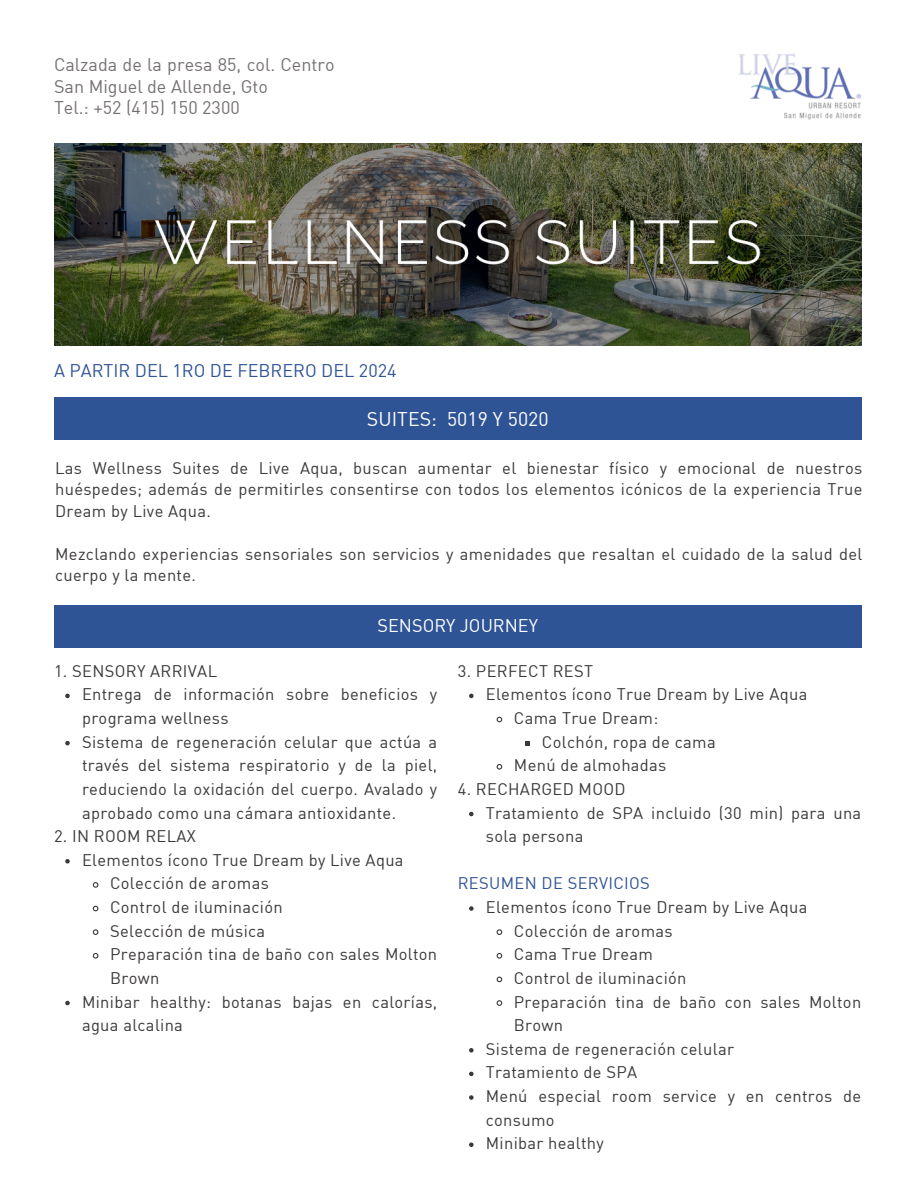
<style>
.page{position:relative;width:918px;height:1188px;background:#fff}
.page>*{position:absolute;margin:0;border:0;box-sizing:border-box;transform-origin:0 0}
.t1{font:19.5px "DIN";letter-spacing:.005em;color:#fff}
.t2{font:18px/21.3px "DIN";color:#767171}
.t3{font:18px "DIN";color:#2f5496}
.t4{font:18px "DIN";color:#fff}
.t5{font:16.5px/23.7px "DIN";letter-spacing:.02em;color:#3b3838}
.t6{font:16.5px "DIN";letter-spacing:.02em;color:#2f5496}
</style>
<div class="page">
<img style="left:738px;top:54px;width:123px;height:66px">
<img style="left:54px;top:143px;width:808px;height:203px">
<div style="left:54px;top:397px;width:808px;height:43px;background:#2f5496"></div>
<div style="left:54px;top:605px;width:808px;height:43px;background:#2f5496"></div>
<svg style="left:65px;top:694px;width:5px;height:4px"></svg>
<svg style="left:65px;top:741px;width:5px;height:4px"></svg>
<svg style="left:65px;top:859px;width:5px;height:5px"></svg>
<svg style="left:92px;top:882px;width:7px;height:6px"></svg>
<svg style="left:92px;top:905px;width:7px;height:7px"></svg>
<svg style="left:92px;top:929px;width:7px;height:6px"></svg>
<svg style="left:92px;top:953px;width:7px;height:6px"></svg>
<svg style="left:65px;top:1001px;width:5px;height:4px"></svg>
<svg style="left:469px;top:694px;width:5px;height:4px"></svg>
<svg style="left:496px;top:716px;width:7px;height:7px"></svg>
<svg style="left:525px;top:741px;width:5px;height:4px"></svg>
<svg style="left:496px;top:764px;width:7px;height:6px"></svg>
<svg style="left:469px;top:812px;width:5px;height:4px"></svg>
<svg style="left:469px;top:906px;width:5px;height:5px"></svg>
<svg style="left:496px;top:929px;width:7px;height:6px"></svg>
<svg style="left:496px;top:953px;width:7px;height:6px"></svg>
<svg style="left:496px;top:976px;width:7px;height:7px"></svg>
<svg style="left:496px;top:1000px;width:7px;height:6px"></svg>
<svg style="left:469px;top:1048px;width:5px;height:5px"></svg>
<svg style="left:469px;top:1072px;width:5px;height:4px"></svg>
<svg style="left:469px;top:1095px;width:5px;height:5px"></svg>
<svg style="left:469px;top:1143px;width:5px;height:4px"></svg>
<p class="t2" style="left:54px;top:54px;width:282px">Calzada de la presa 85, col. Centro<br>San Miguel de Allende, Gto</p>
<p class="t2" style="left:54px;top:96px;width:187px">Tel.: +52 (415) 150 2300</p>
<p class="t3" style="left:54px;top:359px;width:344px">A PARTIR DEL 1RO DE FEBRERO DEL 2024</p>
<p class="t1" style="left:367px;top:407px;width:183px">SUITES: 5019 Y 5020</p>
<p class="t5" style="left:55px;top:457px;width:809px;line-height:21.3px;text-align:justify">Las Wellness Suites de Live Aqua, buscan aumentar el bienestar físico y emocional de nuestros huéspedes; además de permitirles consentirse con todos los elementos icónicos de la experiencia True Dream by Live Aqua.</p>
<p class="t5" style="left:55px;top:543px;width:809px;line-height:21.3px">Mezclando experiencias sensoriales son servicios y amenidades que resaltan el cuidado de la salud del cuerpo y la mente.</p>
<p class="t4" style="left:378px;top:614px;width:162px">SENSORY JOURNEY</p>
<p class="t5" style="left:54px;top:659px;width:165px">1. SENSORY ARRIVAL</p>
<p class="t5" style="left:82px;top:682px;width:357px">Entrega de información sobre beneficios y programa wellness</p>
<p class="t5" style="left:82px;top:730px;width:357px;text-align:justify">Sistema de regeneración celular que actúa a través del sistema respiratorio y de la piel, reduciendo la oxidación del cuerpo. Avalado y aprobado como una cámara antioxidante.</p>
<p class="t5" style="left:54px;top:824px;width:144px">2. IN ROOM RELAX</p>
<p class="t5" style="left:82px;top:848px;width:323px">Elementos ícono True Dream by Live Aqua</p>
<p class="t5" style="left:110px;top:871px;width:160px">Colección de aromas</p>
<p class="t5" style="left:110px;top:895px;width:174px">Control de iluminación</p>
<p class="t5" style="left:110px;top:919px;width:157px">Selección de música</p>
<p class="t5" style="left:110px;top:942px;width:329px">Preparación tina de baño con sales Molton<br>Brown</p>
<p class="t5" style="left:82px;top:989px;width:357px">Minibar healthy: botanas bajas en calorías, agua alcalina</p>
<p class="t5" style="left:458px;top:659px;width:137px">3. PERFECT REST</p>
<p class="t5" style="left:486px;top:682px;width:323px">Elementos ícono True Dream by Live Aqua</p>
<p class="t5" style="left:514px;top:706px;width:146px">Cama True Dream:</p>
<p class="t5" style="left:542px;top:730px;width:175px">Colchón, ropa de cama</p>
<p class="t5" style="left:514px;top:753px;width:154px">Menú de almohadas</p>
<p class="t5" style="left:458px;top:777px;width:169px">4. RECHARGED MOOD</p>
<p class="t5" style="left:486px;top:800px;width:377px">Tratamiento de SPA incluido (30 min) para una sola persona</p>
<p class="t6" style="left:458px;top:873px;width:194px">RESUMEN DE SERVICIOS</p>
<p class="t5" style="left:486px;top:895px;width:323px">Elementos ícono True Dream by Live Aqua</p>
<p class="t5" style="left:514px;top:919px;width:160px">Colección de aromas</p>
<p class="t5" style="left:514px;top:942px;width:141px">Cama True Dream</p>
<p class="t5" style="left:514px;top:966px;width:174px">Control de iluminación</p>
<p class="t5" style="left:514px;top:989px;width:349px">Preparación tina de baño con sales Molton<br>Brown</p>
<p class="t5" style="left:486px;top:1037px;width:250px">Sistema de regeneración celular</p>
<p class="t5" style="left:486px;top:1060px;width:153px">Tratamiento de SPA</p>
<p class="t5" style="left:486px;top:1084px;width:377px">Menú especial room service y en centros de consumo</p>
<p class="t5" style="left:486px;top:1131px;width:120px">Minibar healthy</p>
</div>
